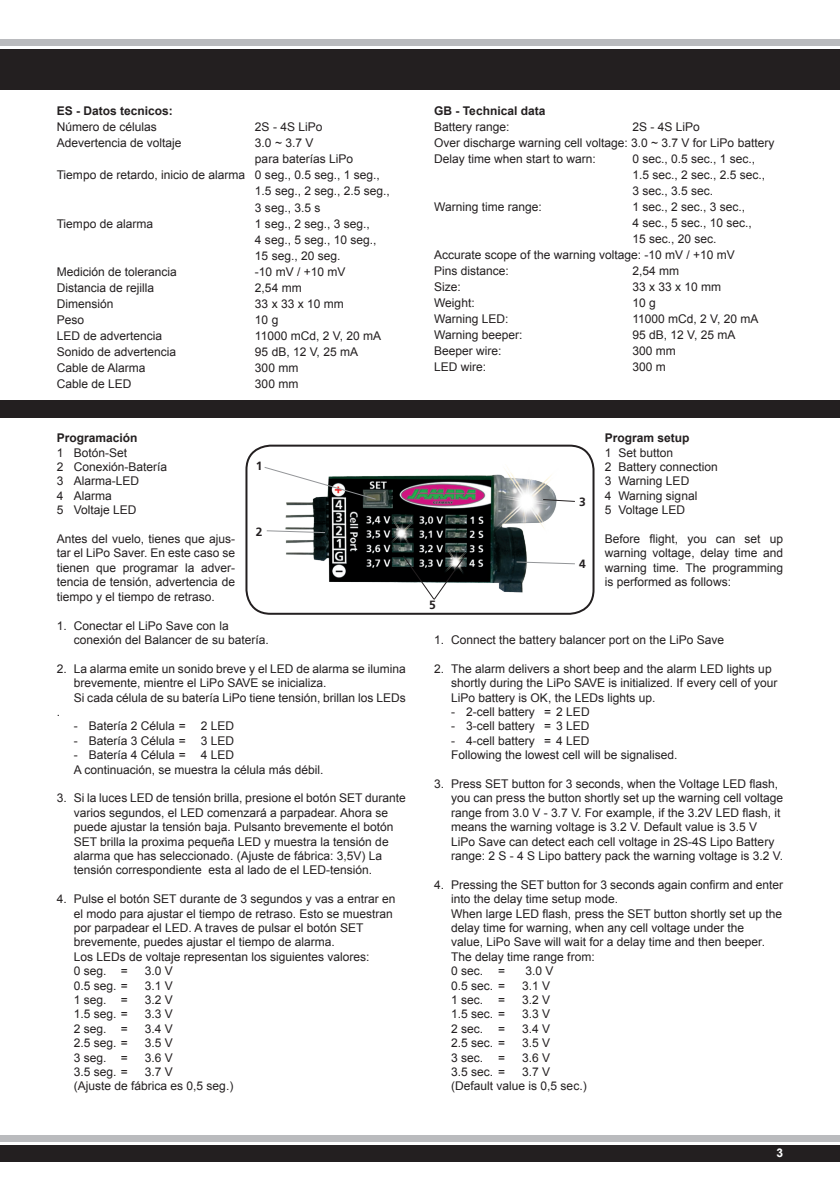
<style>
.page{position:relative;width:840px;height:1191px;background:#fff}
.page>*{position:absolute;margin:0;border:0;box-sizing:border-box;transform-origin:0 0}
.t1{font:12px/14.4px "Arial";color:#231f20}
.t2{font:700 12px "Arial";color:#231f20}
.t3{font:700 12px "Frutiger LT";color:#231f20}
.t4{font:700 12px "Arial";color:#fff}
</style>
<div class="page">
<div style="left:0;top:1135px;width:839px;height:6px;background:#babbbe"></div>
<div style="left:0;top:1145px;width:839px;height:16px;background:#231f20"></div>
<div style="left:0;top:40px;width:839px;height:6px;background:#babbbe"></div>
<div style="left:0;top:50px;width:839px;height:40px;background:#231f20"></div>
<div style="left:0;top:400px;width:839px;height:17px;background:#231f20"></div>
<img style="left:285px;top:467px;width:272px;height:126px">
<div style="left:245px;top:444px;width:349px;height:171px;border:2px solid #231f20;border-radius:24px"></div>
<svg style="left:264px;top:467px;width:112px;height:33px"></svg>
<svg style="left:266px;top:530px;width:60px;height:3px"></svg>
<svg style="left:515px;top:561px;width:60px;height:4px"></svg>
<svg style="left:542px;top:498px;width:33px;height:4px"></svg>
<svg style="left:402px;top:554px;width:64px;height:46px"></svg>
<p class="t2" style="left:57px;top:103px;width:118px">ES - Datos tecnicos:</p>
<p class="t1" style="left:57px;top:120px;width:102px">Número de células</p>
<p class="t1" style="left:255px;top:120px;width:69px">2S - 4S LiPo</p>
<p class="t1" style="left:57px;top:136px;width:126px">Adevertencia de voltaje</p>
<p class="t1" style="left:255px;top:136px;width:60px">3.0 ~ 3.7 V</p>
<p class="t1" style="left:255px;top:152px;width:100px">para baterías LiPo</p>
<p class="t1" style="left:57px;top:168px;width:324px">Tiempo de retardo, inicio de alarma 0 seg., 0.5 seg., 1 seg.,</p>
<p class="t1" style="left:255px;top:184px;width:136px">1.5 seg., 2 seg., 2.5 seg.,</p>
<p class="t1" style="left:255px;top:200px;width:67px">3 seg., 3.5 s</p>
<p class="t1" style="left:57px;top:216px;width:98px">Tiempo de alarma</p>
<p class="t1" style="left:255px;top:215px;width:123px;line-height:16px">1 seg., 2 seg., 3 seg.,<br>4 seg., 5 seg., 10 seg.,<br>15 seg., 20 seg.</p>
<p class="t1" style="left:57px;top:264px;width:122px">Medición de tolerancia</p>
<p class="t1" style="left:255px;top:264px;width:92px">-10 mV / +10 mV</p>
<p class="t1" style="left:57px;top:280px;width:99px">Distancia de rejilla</p>
<p class="t1" style="left:255px;top:280px;width:48px">2,54 mm</p>
<p class="t1" style="left:57px;top:296px;width:58px">Dimensión</p>
<p class="t1" style="left:255px;top:296px;width:90px">33 x 33 x 10 mm</p>
<p class="t1" style="left:57px;top:312px;width:29px">Peso</p>
<p class="t1" style="left:255px;top:312px;width:25px">10 g</p>
<p class="t1" style="left:57px;top:328px;width:107px">LED de advertencia</p>
<p class="t1" style="left:255px;top:328px;width:128px">11000 mCd, 2 V, 20 mA</p>
<p class="t1" style="left:57px;top:344px;width:121px">Sonido de advertencia</p>
<p class="t1" style="left:255px;top:344px;width:104px">95 dB, 12 V, 25 mA</p>
<p class="t1" style="left:57px;top:360px;width:90px">Cable de Alarma</p>
<p class="t1" style="left:255px;top:360px;width:45px">300 mm</p>
<p class="t1" style="left:57px;top:376px;width:76px">Cable de LED</p>
<p class="t1" style="left:255px;top:376px;width:45px">300 mm</p>
<p class="t2" style="left:434px;top:103px;width:113px">GB - Technical data</p>
<p class="t1" style="left:434px;top:120px;width:77px">Battery range:</p>
<p class="t1" style="left:434px;top:119px;width:341px;line-height:16px;text-indent:198px">2S - 4S LiPo<br>Over discharge warning cell voltage: 3.0 ~ 3.7 V for LiPo battery<br>Delay time when start to warn:</p>
<p class="t1" style="left:632px;top:151px;width:134px;line-height:16px">0 sec., 0.5 sec., 1 sec.,<br>1.5 sec., 2 sec., 2.5 sec.,<br>3 sec., 3.5 sec.</p>
<p class="t1" style="left:434px;top:200px;width:109px">Warning time range:</p>
<p class="t1" style="left:632px;top:200px;width:114px">1 sec., 2 sec., 3 sec.,</p>
<p class="t1" style="left:632px;top:216px;width:121px">4 sec., 5 sec., 10 sec.,</p>
<p class="t1" style="left:632px;top:232px;width:86px">15 sec., 20 sec.</p>
<p class="t1" style="left:434px;top:248px;width:302px">Accurate scope of the warning voltage: -10 mV / +10 mV</p>
<p class="t1" style="left:434px;top:264px;width:76px">Pins distance:</p>
<p class="t1" style="left:632px;top:264px;width:48px">2,54 mm</p>
<p class="t1" style="left:434px;top:280px;width:28px">Size:</p>
<p class="t1" style="left:632px;top:280px;width:90px">33 x 33 x 10 mm</p>
<p class="t1" style="left:434px;top:296px;width:42px">Weight:</p>
<p class="t1" style="left:632px;top:296px;width:25px">10 g</p>
<p class="t1" style="left:434px;top:312px;width:76px">Warning LED:</p>
<p class="t1" style="left:632px;top:312px;width:128px">11000 mCd, 2 V, 20 mA</p>
<p class="t1" style="left:434px;top:328px;width:90px">Warning beeper:</p>
<p class="t1" style="left:632px;top:328px;width:104px">95 dB, 12 V, 25 mA</p>
<p class="t1" style="left:434px;top:344px;width:69px">Beeper wire:</p>
<p class="t1" style="left:632px;top:344px;width:45px">300 mm</p>
<p class="t1" style="left:434px;top:360px;width:54px">LED wire:</p>
<p class="t1" style="left:632px;top:360px;width:35px">300 m</p>
<p class="t2" style="left:57px;top:430px;width:82px">Programación</p>
<p class="t1" style="left:57px;top:445px;width:112px">1 Botón-Set<br>2 Conexión-Batería<br>3 Alarma-LED<br>4 Alarma<br>5 Voltaje LED</p>
<p class="t1" style="left:57px;top:532px;width:180px;text-align:justify">Antes del vuelo, tienes que ajus&shy;tar el LiPo Saver. En este caso se tienen que programar la adver&shy;tencia de tensión, advertencia de tiempo y el tiempo de retraso.</p>
<p class="t1" style="left:74px;top:618px;width:196px;text-indent:-17px">1. Conectar el LiPo Save con la conexión del Balancer de su batería.</p>
<p class="t1" style="left:57px;top:661px;width:350px">2. La alarma emite un sonido breve y el LED de alarma se ilumina</p>
<p class="t1" style="left:74px;top:676px;width:254px">brevemente, mientre el LiPo SAVE se inicializa.</p>
<p class="t1" style="left:74px;top:690px;width:333px">Si cada célula de su batería LiPo tiene tensión, brillan los LEDs</p>
<p class="t1" style="left:57px;top:704px;width:5px">.</p>
<p class="t1" style="left:74px;top:719px;width:162px">- Batería 2 Célula = 2 LED</p>
<p class="t1" style="left:74px;top:733px;width:162px">- Batería 3 Célula = 3 LED</p>
<p class="t1" style="left:74px;top:748px;width:251px">- Batería 4 Célula = 4 LED<br>A continuación, se muestra la célula más débil.</p>
<p class="t1" style="left:74px;top:791px;width:333px;text-indent:-17px">3. Si la luces LED de tensión brilla, presione el botón SET durante varios segundos, el LED comenzará a parpadear. Ahora se puede ajustar la tensión baja. Pulsanto brevemente el botón SET brilla la proxima pequeña LED y muestra la tensión de alarma que has seleccionado. (Ajuste de fábrica: 3,5V) La tensión correspondiente esta al lado de el LED-tensión.</p>
<p class="t1" style="left:74px;top:892px;width:323px;text-indent:-17px">4. Pulse el botón SET durante de 3 segundos y vas a entrar en el modo para ajustar el tiempo de retraso. Esto se muestran por parpadear el LED. A traves de pulsar el botón SET brevemente, puedes ajustar el tiempo de alarma.<br>Los LEDs de voltaje representan los siguientes valores:<br>0 seg. =</p>
<p class="t3" style="left:256px;top:459px;width:8px">1</p>
<p class="t3" style="left:256px;top:525px;width:8px">2</p>
<p class="t1" style="left:145px;top:964px;width:30px">3.0 V</p>
<p class="t3" style="left:429px;top:598px;width:8px">5</p>
<p class="t3" style="left:578px;top:495px;width:8px">3</p>
<p class="t3" style="left:578px;top:556px;width:8px">4</p>
<p class="t2" style="left:604px;top:430px;width:86px">Program setup</p>
<p class="t1" style="left:604px;top:445px;width:114px">1 Set button<br>2 Battery connection<br>3 Warning LED<br>4 Warning signal<br>5 Voltage LED</p>
<p class="t1" style="left:604px;top:532px;width:180px;text-align:justify">Before flight, you can set up warning voltage, delay time and warning time. The programming is performed as follows:</p>
<p class="t1" style="left:434px;top:632px;width:291px">1. Connect the battery balancer port on the LiPo Save</p>
<p class="t1" style="left:451px;top:661px;width:327px;text-indent:-17px">2. The alarm delivers a short beep and the alarm LED lights up shortly during the LiPo SAVE is initialized. If every cell of your<br>LiPo battery is OK, the LEDs lights up.</p>
<p class="t1" style="left:451px;top:704px;width:140px">- 2-cell battery = 2 LED</p>
<p class="t1" style="left:451px;top:719px;width:140px">- 3-cell battery = 3 LED</p>
<p class="t1" style="left:451px;top:733px;width:228px">- 4-cell battery = 4 LED<br>Following the lowest cell will be signalised.</p>
<p class="t1" style="left:451px;top:776px;width:333px;text-indent:-17px">3. Press SET button for 3 seconds, when the Voltage LED flash, you can press the button shortly set up the warning cell voltage range from 3.0 V - 3.7 V. For example, if the 3.2V LED flash, it means the warning voltage is 3.2 V. Default value is 3.5 V LiPo Save can detect each cell voltage in 2S-4S Lipo Battery range: 2 S - 4 S Lipo battery pack the warning voltage is 3.2 V.</p>
<p class="t1" style="left:451px;top:877px;width:333px;text-indent:-17px">4. Pressing the SET button for 3 seconds again confirm and enter into the delay time setup mode.<br>When large LED flash, press the SET button shortly set up the delay time for warning, when any cell voltage under the<br>value, LiPo Save will wait for a delay time and then beeper.<br>The delay time range from:<br>0 sec. =</p>
<p class="t1" style="left:525px;top:964px;width:30px">3.0 V</p>
<p class="t1" style="left:74px;top:978px;width:55px">0.5 seg. =</p>
<p class="t1" style="left:145px;top:978px;width:30px">3.1 V</p>
<p class="t1" style="left:74px;top:992px;width:55px">1 seg. =</p>
<p class="t1" style="left:145px;top:992px;width:30px">3.2 V</p>
<p class="t1" style="left:74px;top:1007px;width:55px">1.5 seg. =</p>
<p class="t1" style="left:145px;top:1007px;width:30px">3.3 V</p>
<p class="t1" style="left:74px;top:1021px;width:55px">2 seg. =</p>
<p class="t1" style="left:145px;top:1021px;width:30px">3.4 V</p>
<p class="t1" style="left:74px;top:1036px;width:55px">2.5 seg. =</p>
<p class="t1" style="left:145px;top:1036px;width:30px">3.5 V</p>
<p class="t1" style="left:74px;top:1050px;width:55px">3 seg. =</p>
<p class="t1" style="left:145px;top:1050px;width:30px">3.6 V</p>
<p class="t1" style="left:74px;top:1064px;width:55px">3.5 seg. =</p>
<p class="t1" style="left:74px;top:1064px;width:161px;text-indent:71px">3.7 V<br>(Ajuste de fábrica es 0,5 seg.)</p>
<p class="t1" style="left:451px;top:978px;width:56px">0.5 sec. =</p>
<p class="t1" style="left:522px;top:978px;width:30px">3.1 V</p>
<p class="t1" style="left:451px;top:992px;width:56px">1 sec. =</p>
<p class="t1" style="left:522px;top:992px;width:30px">3.2 V</p>
<p class="t1" style="left:451px;top:1007px;width:56px">1.5 sec. =</p>
<p class="t1" style="left:522px;top:1007px;width:30px">3.3 V</p>
<p class="t1" style="left:451px;top:1021px;width:56px">2 sec. =</p>
<p class="t1" style="left:522px;top:1021px;width:30px">3.4 V</p>
<p class="t1" style="left:451px;top:1036px;width:56px">2.5 sec. =</p>
<p class="t1" style="left:522px;top:1036px;width:30px">3.5 V</p>
<p class="t1" style="left:451px;top:1050px;width:56px">3 sec. =</p>
<p class="t1" style="left:522px;top:1050px;width:30px">3.6 V</p>
<p class="t1" style="left:451px;top:1064px;width:56px">3.5 sec. =</p>
<p class="t1" style="left:451px;top:1064px;width:137px;text-indent:71px">3.7 V (Default value is 0,5 sec.)</p>
<p class="t4" style="left:776px;top:1145px;width:8px">3</p>
</div>
